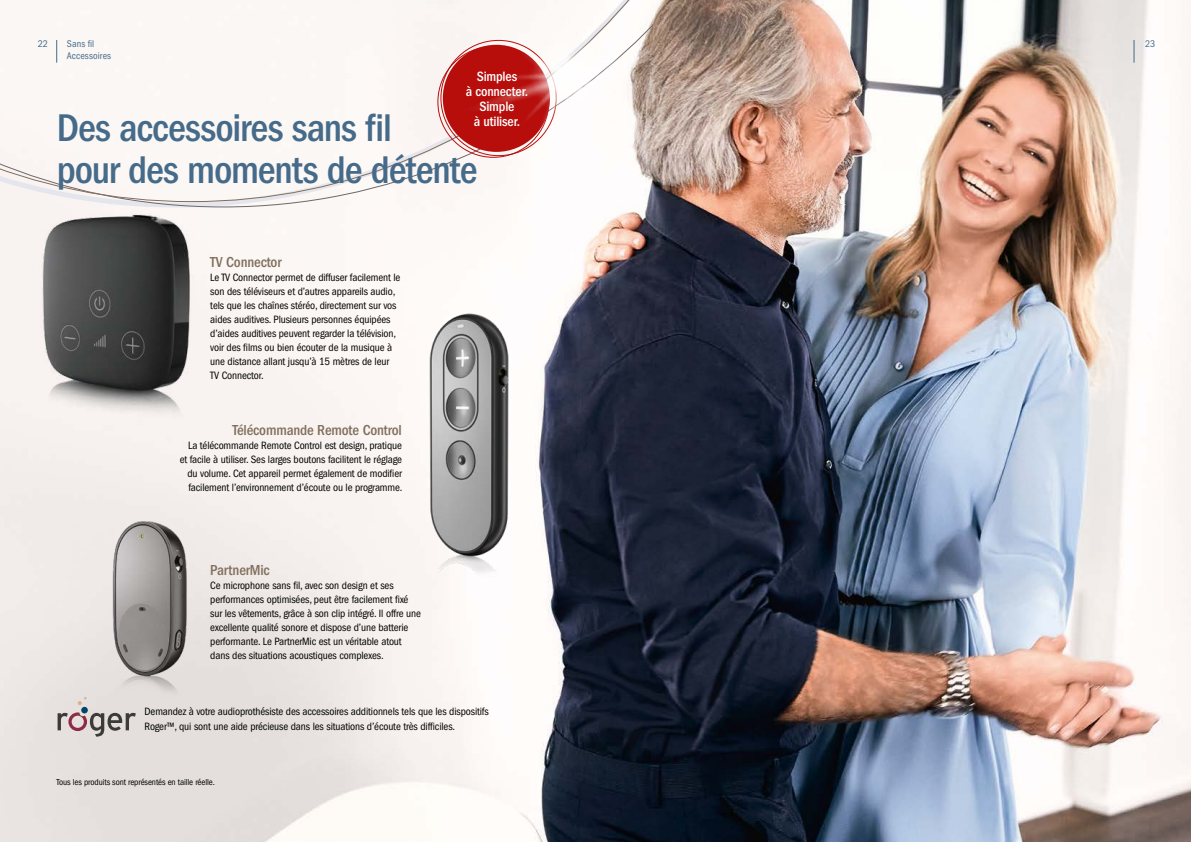
<style>
.page{position:relative;width:1191px;height:842px;background:#fff}
.page>*{position:absolute;margin:0;border:0;box-sizing:border-box;transform-origin:0 0}
.t1{font:500 condensed 40px/42px "ITC Franklin Gothic Std";letter-spacing:-.025em;color:#466b8a}
.t2{font:500 condensed 15px "ITC Franklin Gothic Std";letter-spacing:-.01em;color:#816f5c}
.t3{font:500 condensed 14px/15px "ITC Franklin Gothic Std";letter-spacing:-.015em;color:#fff;text-align:center}
.t4{font:condensed 11px/14px "ITC Franklin Gothic Std";letter-spacing:-.01em;color:#000}
.t5{font:condensed 10px/12px "ITC Franklin Gothic Std";letter-spacing:.01em;color:#466b8a}
.t6{font:condensed 9px "ITC Franklin Gothic Std";letter-spacing:-.01em;color:#000}
</style>
<div class="page">
<img style="left:0;top:0;width:1191px;height:842px">
<img style="left:0;top:207px;width:228px;height:246px">
<svg style="left:58px;top:712px;width:78px;height:25px;background:#b4aaa8"></svg>
<div style="left:81px;top:707px;width:7px;height:6px;background:#046;border-radius:50%"></div>
<img style="left:404px;top:301px;width:112px;height:281px">
<img style="left:62px;top:509px;width:137px;height:199px">
<svg style="left:0;top:202px;width:652px;height:5px"></svg>
<svg style="left:0;top:0;width:652px;height:202px"></svg>
<svg style="left:56px;top:40px;width:1px;height:23px"></svg>
<svg style="left:1133px;top:40px;width:1px;height:23px"></svg>
<div style="left:443px;top:45px;width:107px;height:107px;background:#b70e0c;border-radius:50%"></div>
<img style="left:463px;top:4px;width:205px;height:144px">
<p class="t5" style="left:38px;top:38px;width:12px">22</p>
<p class="t5" style="left:1145px;top:38px;width:12px">23</p>
<p class="t5" style="left:67px;top:38px;width:46px">Sans fil<br>Accessoires</p>
<p class="t3" style="left:466px;top:69px;width:64px">Simples<br>à connecter.<br>Simple<br>à utiliser.</p>
<h1 class="t1" style="left:57px;top:107px;width:422px">Des accessoires sans fil<br>pour des moments de détente</h1>
<h2 class="t2" style="left:210px;top:254px;width:73px">TV Connector</h2>
<p class="t4" style="left:210px;top:271px;width:192px">Le TV Connector permet de diffuser facilement le son des téléviseurs et d’autres appareils audio, tels que les chaînes stéréo, directement sur vos aides auditives. Plusieurs personnes équipées d’aides auditives peuvent regarder la télévision, voir des films ou bien écouter de la musique à une distance allant jusqu’à 15 mètres de leur TV Connector.</p>
<h2 class="t2" style="left:232px;top:422px;width:171px">Télécommande Remote Control</h2>
<p class="t4" style="left:180px;top:439px;width:224px;text-align:right">La télécommande Remote Control est design, pratique et facile à utiliser. Ses larges boutons facilitent le réglage du volume. Cet appareil permet également de modifier facilement l’environnement d’écoute ou le programme.</p>
<h2 class="t2" style="left:210px;top:562px;width:61px">PartnerMic</h2>
<p class="t4" style="left:210px;top:579px;width:212px">Ce microphone sans fil, avec son design et ses performances optimisées, peut être facilement fixé sur les vêtements, grâce à son clip intégré. Il offre une excellente qualité sonore et dispose d’une batterie performante. Le PartnerMic est un véritable atout dans des situations acoustiques complexes.</p>
<p class="t4" style="left:144px;top:705px;width:346px">Demandez à votre audioprothésiste des accessoires additionnels tels que les dispositifs<br>Roger™, qui sont une aide précieuse dans les situations d’écoute très difficiles.</p>
<p class="t6" style="left:57px;top:777px;width:160px">Tous les produits sont représentés en taille réelle.</p>
</div>
